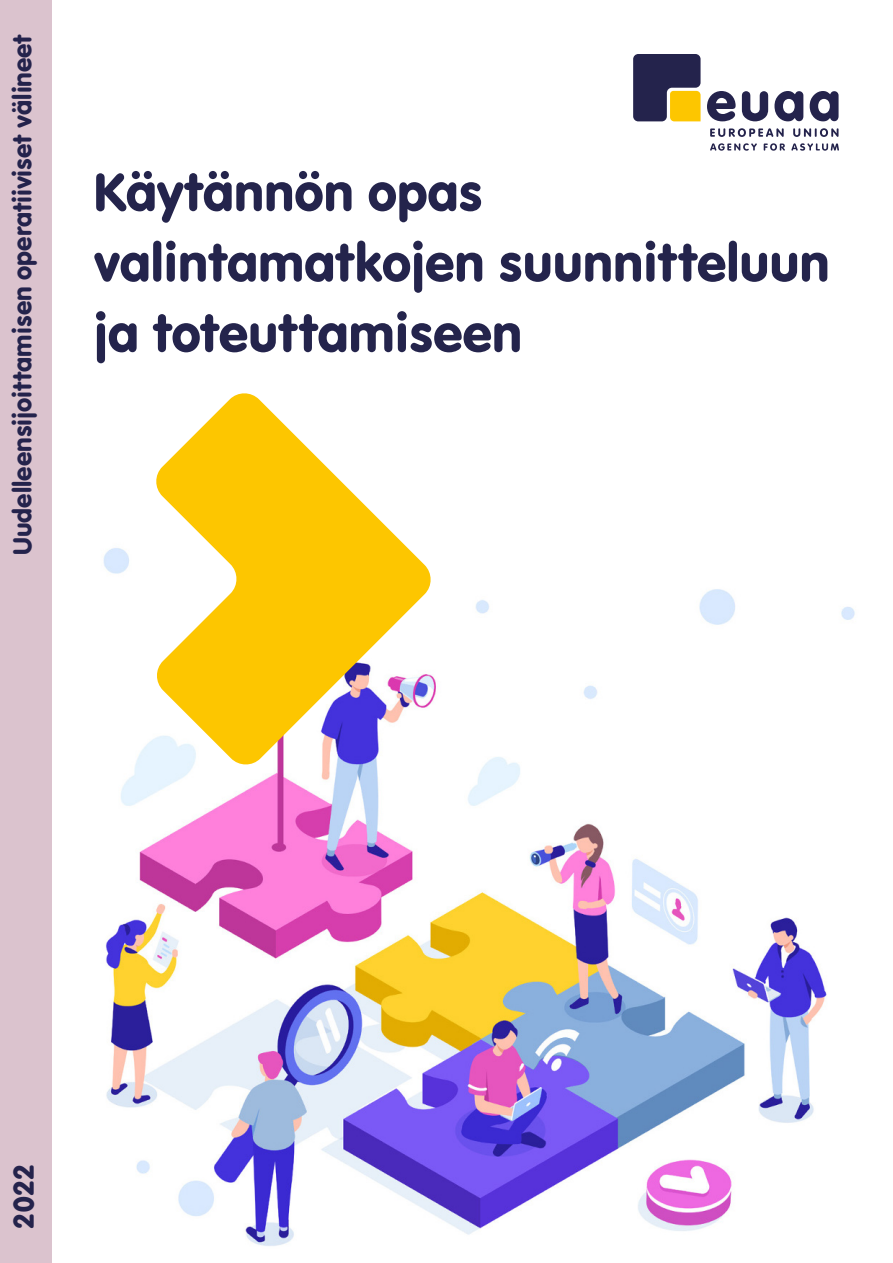
<style>
.page{position:relative;width:893px;height:1263px;background:#fff}
.page>*{position:absolute;margin:0;border:0;box-sizing:border-box;transform-origin:0 0}
.Heading_cover{font:55.5px/70.5px "VAG Rundschrift D";color:#24244c}
.t1{font:30px "VAG Rundschrift D";color:#24234c}
.t2{font:27px "VAG Rundschrift D";color:#24234c}
</style>
<div class="page">
<img style="left:51px;top:514px;width:804px;height:749px">
<svg style="left:710px;top:128px;width:74px;height:9px"></svg>
<svg style="left:793px;top:128px;width:45px;height:9px"></svg>
<svg style="left:710px;top:143px;width:47px;height:8px"></svg>
<svg style="left:764px;top:143px;width:21px;height:8px"></svg>
<svg style="left:791px;top:143px;width:48px;height:8px"></svg>
<svg style="left:633px;top:54px;width:68px;height:67px;background:#5c5047"></svg>
<svg style="left:707px;top:91px;width:29px;height:30px"></svg>
<svg style="left:742px;top:91px;width:26px;height:30px"></svg>
<svg style="left:774px;top:91px;width:29px;height:30px"></svg>
<svg style="left:810px;top:91px;width:28px;height:30px"></svg>
<svg style="left:154px;top:393px;width:279px;height:373px;fill:#fdc600"></svg>
<div style="left:0;top:0;width:51px;height:1263px;background:#dbc3ce"></div>
<p class="t2" style="left:7px;top:555px;width:522px;rotate:-90deg">Uudelleensijoittamisen operatiiviset välineet</p>
<h1 class="Heading_cover" style="left:94px;top:157px;width:738px">Käytännön opas valintamatkojen suunnitteluun ja toteuttamiseen</h1>
<p class="t1" style="left:6px;top:1229px;width:66px;rotate:-90deg">2022</p>
</div>
